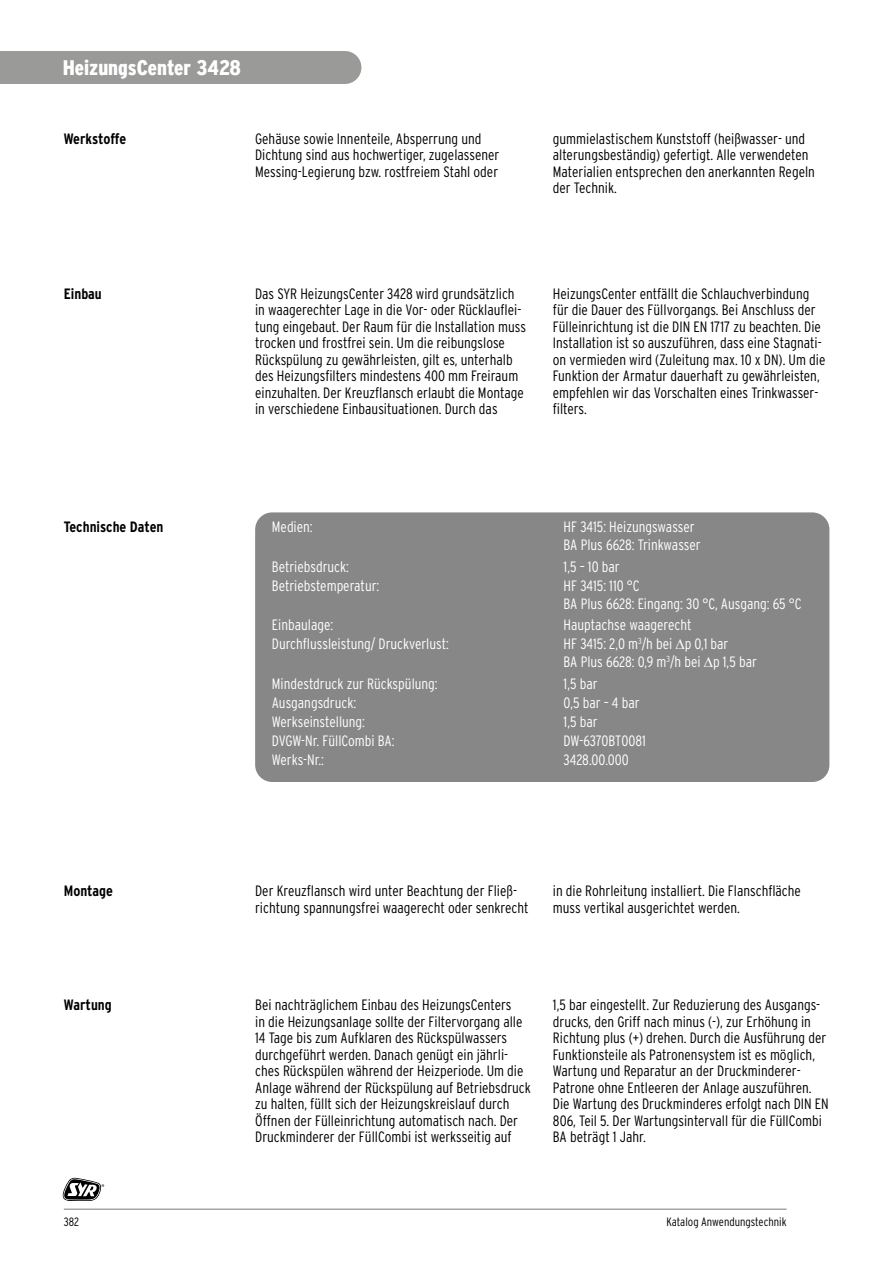
<style>
.page{position:relative;width:893px;height:1263px;background:#fff}
.page>*{position:absolute;margin:0;border:0;box-sizing:border-box;transform-origin:0 0}
.t1{font:900 condensed 21px "Interstate";color:#fff}
.t2{font:300 condensed 15px/16.5px "Interstate";color:#000}
.t3{font:300 condensed 15px/18px "Interstate";color:#fff}
.t4{font:700 condensed 15px "Interstate";color:#000}
.t5{font:300 condensed 12px "Interstate";color:#000}
</style>
<div class="page">
<div style="left:255px;top:512px;width:574px;height:270px;background:#878787;border-radius:17px"></div>
<svg style="left:63px;top:1178px;width:41px;height:23px"></svg>
<hr style="left:64px;top:1209px;width:723px;height:1px;background:#000">
<div style="left:0;top:51px;width:361px;height:33px;background:#9a9a99"></div>
<h1 class="t1" style="left:63px;top:56px;width:180px">HeizungsCenter 3428</h1>
<p class="t4" style="left:64px;top:129px;width:64px">Werkstoffe</p>
<p class="t2" style="left:255px;top:130px;width:246px">Gehäuse sowie Innenteile, Absperrung und<br>Dichtung sind aus hochwertiger, zugelassener<br>Messing-Legierung bzw. rostfreiem Stahl oder</p>
<p class="t2" style="left:553px;top:130px;width:264px">gummielastischem Kunststoff (heißwasser- und alterungsbeständig) gefertigt. Alle verwendeten Materialien entsprechen den anerkannten Regeln der Technik.</p>
<p class="t4" style="left:64px;top:284px;width:40px">Einbau</p>
<p class="t2" style="left:255px;top:285px;width:272px">Das SYR HeizungsCenter 3428 wird grundsätzlich in waagerechter Lage in die Vor- oder Rücklauflei&shy;tung eingebaut. Der Raum für die Installation muss trocken und frostfrei sein. Um die reibungslose Rückspülung zu gewährleisten, gilt es, unterhalb des Heizungsfilters mindestens 400 mm Freiraum einzuhalten. Der Kreuzflansch erlaubt die Montage in verschiedene Einbausituationen. Durch das</p>
<p class="t2" style="left:553px;top:285px;width:274px">HeizungsCenter entfällt die Schlauchverbindung für die Dauer des Füllvorgangs. Bei Anschluss der Fülleinrichtung ist die DIN EN 1717 zu beachten. Die Installation ist so auszuführen, dass eine Stagnati&shy;on vermieden wird (Zuleitung max. 10 x DN). Um die Funktion der Armatur dauerhaft zu gewährleisten, empfehlen wir das Vorschalten eines Trinkwasser&shy;filters.</p>
<p class="t4" style="left:64px;top:518px;width:101px">Technische Daten</p>
<p class="t3" style="left:272px;top:518px;width:42px">Medien:</p>
<p class="t3" style="left:564px;top:518px;width:139px">HF 3415: Heizungswasser<br>BA Plus 6628: Trinkwasser</p>
<p class="t3" style="left:272px;top:557px;width:79px">Betriebsdruck:</p>
<p class="t3" style="left:564px;top:557px;width:58px">1,5 – 10 bar</p>
<p class="t3" style="left:272px;top:576px;width:109px">Betriebstemperatur:</p>
<p class="t3" style="left:564px;top:576px;width:239px">HF 3415: 110 °C<br>BA Plus 6628: Eingang: 30 °C, Ausgang: 65 °C</p>
<p class="t3" style="left:272px;top:616px;width:63px">Einbaulage:</p>
<p class="t3" style="left:564px;top:616px;width:129px">Hauptachse waagerecht</p>
<p class="t3" style="left:272px;top:635px;width:179px">Durchflussleistung/ Druckverlust:</p>
<p class="t3" style="left:564px;top:635px;width:195px">HF 3415: 2,0 m<sup>3</sup>/h bei p 0,1 bar<br>BA Plus 6628: 0,9 m<sup>3</sup>/h bei p 1,5 bar</p>
<p class="t3" style="left:272px;top:674px;width:167px">Mindestdruck zur Rückspülung:</p>
<p class="t3" style="left:564px;top:674px;width:36px">1,5 bar</p>
<p class="t3" style="left:272px;top:693px;width:86px">Ausgangsdruck:</p>
<p class="t3" style="left:564px;top:693px;width:78px">0,5 bar – 4 bar</p>
<p class="t3" style="left:272px;top:712px;width:95px">Werkseinstellung:</p>
<p class="t3" style="left:564px;top:712px;width:36px">1,5 bar</p>
<p class="t3" style="left:272px;top:731px;width:124px">DVGW-Nr. FüllCombi BA:</p>
<p class="t3" style="left:564px;top:731px;width:84px">DW-6370BT0081</p>
<p class="t3" style="left:272px;top:751px;width:54px">Werks-Nr.:</p>
<p class="t3" style="left:564px;top:751px;width:67px">3428.00.000</p>
<p class="t4" style="left:64px;top:882px;width:51px">Montage</p>
<p class="t2" style="left:255px;top:882px;width:275px">Der Kreuzflansch wird unter Beachtung der Fließ&shy;richtung spannungsfrei waagerecht oder senkrecht</p>
<p class="t2" style="left:553px;top:882px;width:250px">in die Rohrleitung installiert. Die Flanschfläche muss vertikal ausgerichtet werden.</p>
<p class="t4" style="left:64px;top:996px;width:49px">Wartung</p>
<p class="t2" style="left:553px;top:997px;width:277px">1,5 bar eingestellt. Zur Reduzierung des Ausgangs&shy;drucks, den Griff nach minus (-), zur Erhöhung in Richtung plus (+) drehen. Durch die Ausführung der Funktionsteile als Patronensystem ist es möglich, Wartung und Reparatur an der Druckminderer-Patrone ohne Entleeren der Anlage auszuführen.<br>Die Wartung des Druckminderes erfolgt nach DIN EN 806, Teil 5. Der Wartungsintervall für die FüllCombi BA beträgt 1 Jahr.</p>
<p class="t2" style="left:255px;top:997px;width:277px">Bei nachträglichem Einbau des HeizungsCenters<br>in die Heizungsanlage sollte der Filtervorgang alle 14 Tage bis zum Aufklaren des Rückspülwassers durchgeführt werden. Danach genügt ein jährli&shy;ches Rückspülen während der Heizperiode. Um die Anlage während der Rückspülung auf Betriebsdruck zu halten, füllt sich der Heizungskreislauf durch Öffnen der Fülleinrichtung automatisch nach. Der Druckminderer der FüllCombi ist werksseitig auf</p>
<p class="t5" style="left:64px;top:1215px;width:17px">382</p>
<p class="t5" style="left:666px;top:1215px;width:122px">Katalog Anwendungstechnik</p>
</div>
